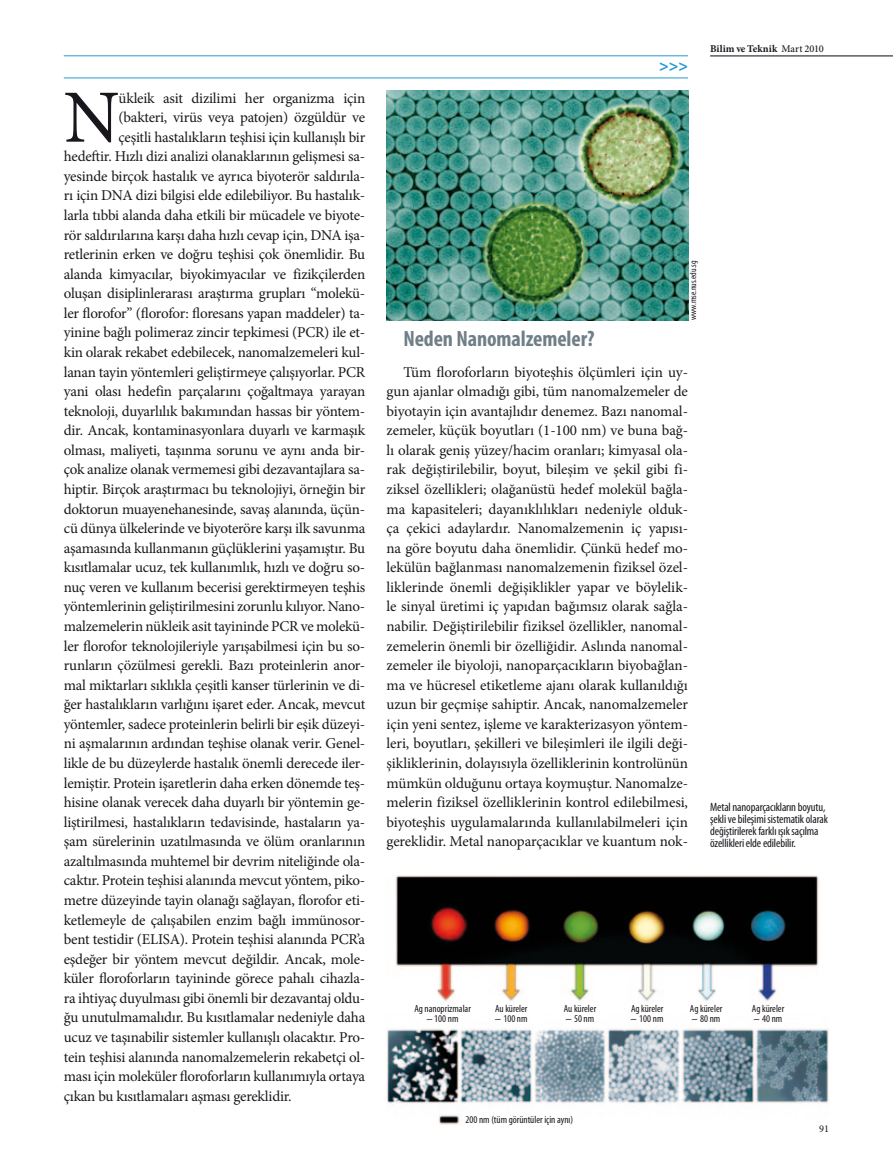
<style>
.page{position:relative;width:893px;height:1170px;background:#fff}
.page>*{position:absolute;margin:0;border:0;box-sizing:border-box;transform-origin:0 0}
.t1{font:75.15px "Minion Pro";color:#1a171c}
.t2{font:700 condensed 22.2px "Myriad Pro";letter-spacing:-.005em;color:#707f87}
.t3{font:700 16.2px "Myriad Pro";color:#2699d1}
.t4{font:15px/19.5px "Minion Pro";letter-spacing:-.015em;color:#1a171c;text-align:justify}
.t5{font:condensed 12px/12px "Myriad Pro";letter-spacing:-.01em;color:#1a171c}
.t6{font:condensed 10.35px/10.4px "Myriad Pro";color:#1a171c}
.t7{font:700 10.35px "Minion Pro";letter-spacing:.005em;color:#1a171c}
.t8{font:10.35px "Minion Pro";color:#1a171c}
.t9{font:condensed 9px "Myriad Pro";color:#1a171c}
.s1{font-weight:500}
</style>
<div class="page">
<img style="left:387px;top:875px;width:442px;height:250px">
<img style="left:387px;top:91px;width:301px;height:229px">
<hr style="left:710px;top:56px;width:183px;height:1px;background:#070c12">
<hr style="left:64px;top:78px;width:624px;height:1px;background:#2699d1">
<hr style="left:64px;top:56px;width:624px;height:1px;background:#2699d1">
<h1 class="t1" style="left:64px;top:67px;width:57px">N</h1>
<p class="t4" style="left:119px;top:88px;width:248px">ükleik asit dizilimi her organizma için</p>
<p class="t4" style="left:119px;top:108px;width:248px">(bakteri, virüs veya patojen) özgüldür ve</p>
<p class="t4" style="left:119px;top:127px;width:248px">çeşitli hastalıkların teşhisi için kullanışlı bir</p>
<p class="t4" style="left:64px;top:147px;width:303px">hedeftir. Hızlı dizi analizi olanaklarının gelişmesi sa-</p>
<p class="t4" style="left:64px;top:166px;width:303px">yesinde birçok hastalık ve ayrıca biyoterör saldırıla-</p>
<p class="t4" style="left:64px;top:186px;width:303px">rı için DNA dizi bilgisi elde edilebiliyor. Bu hastalık-</p>
<p class="t4" style="left:64px;top:205px;width:303px">larla tıbbi alanda daha etkili bir mücadele ve biyote-</p>
<p class="t4" style="left:64px;top:225px;width:303px">rör saldırılarına karşı daha hızlı cevap için, DNA işa-</p>
<p class="t4" style="left:64px;top:244px;width:303px">retlerinin erken ve doğru teşhisi çok önemlidir. Bu</p>
<p class="t4" style="left:64px;top:264px;width:303px">alanda kimyacılar, biyokimyacılar ve fizikçilerden</p>
<p class="t4" style="left:64px;top:284px;width:303px">oluşan disiplinlerarası araştırma grupları “molekü-</p>
<p class="t4" style="left:64px;top:303px;width:303px">ler florofor” (florofor: floresans yapan maddeler) ta-</p>
<p class="t4" style="left:64px;top:323px;width:303px">yinine bağlı polimeraz zincir tepkimesi (PCR) ile et-</p>
<p class="t4" style="left:64px;top:342px;width:303px">kin olarak rekabet edebilecek, nanomalzemeleri kul-</p>
<p class="t4" style="left:64px;top:362px;width:303px">lanan tayin yöntemleri geliştirmeye çalışıyorlar. PCR</p>
<p class="t4" style="left:64px;top:381px;width:303px">yani olası hedefin parçalarını çoğaltmaya yarayan</p>
<p class="t4" style="left:64px;top:401px;width:303px">teknoloji, duyarlılık bakımından hassas bir yöntem-</p>
<p class="t4" style="left:64px;top:421px;width:303px">dir. Ancak, kontaminasyonlara duyarlı ve karmaşık</p>
<p class="t4" style="left:64px;top:440px;width:303px">olması, maliyeti, taşınma sorunu ve aynı anda bir-</p>
<p class="t4" style="left:64px;top:460px;width:303px">çok analize olanak vermemesi gibi dezavantajlara sa-</p>
<p class="t4" style="left:64px;top:479px;width:303px">hiptir. Birçok araştırmacı bu teknolojiyi, örneğin bir</p>
<p class="t4" style="left:64px;top:499px;width:303px">doktorun muayenehanesinde, savaş alanında, üçün-</p>
<p class="t4" style="left:64px;top:518px;width:303px">cü dünya ülkelerinde ve biyoteröre karşı ilk savunma</p>
<p class="t4" style="left:64px;top:538px;width:303px">aşamasında kullanmanın güçlüklerini yaşamıştır. Bu</p>
<p class="t4" style="left:64px;top:557px;width:303px">kısıtlamalar ucuz, tek kullanımlık, hızlı ve doğru so-</p>
<p class="t4" style="left:64px;top:577px;width:303px">nuç veren ve kullanım becerisi gerektirmeyen teşhis</p>
<p class="t4" style="left:64px;top:597px;width:303px">yöntemlerinin geliştirilmesini zorunlu kılıyor. Nano-</p>
<p class="t4" style="left:64px;top:616px;width:303px">malzemelerin nükleik asit tayininde PCR ve molekü-</p>
<p class="t4" style="left:64px;top:636px;width:303px">ler florofor teknolojileriyle yarışabilmesi için bu so-</p>
<p class="t4" style="left:64px;top:655px;width:303px">runların çözülmesi gerekli. Bazı proteinlerin anor-</p>
<p class="t4" style="left:64px;top:675px;width:303px">mal miktarları sıklıkla çeşitli kanser türlerinin ve di-</p>
<p class="t4" style="left:64px;top:694px;width:303px">ğer hastalıkların varlığını işaret eder. Ancak, mevcut</p>
<p class="t4" style="left:64px;top:714px;width:303px">yöntemler, sadece proteinlerin belirli bir eşik düzeyi-</p>
<p class="t4" style="left:64px;top:733px;width:303px">ni aşmalarının ardından teşhise olanak verir. Genel-</p>
<p class="t4" style="left:64px;top:753px;width:303px">likle de bu düzeylerde hastalık önemli derecede iler-</p>
<p class="t4" style="left:64px;top:773px;width:303px">lemiştir. Protein işaretlerin daha erken dönemde teş-</p>
<p class="t4" style="left:64px;top:792px;width:303px">hisine olanak verecek daha duyarlı bir yöntemin ge-</p>
<p class="t4" style="left:64px;top:812px;width:303px">liştirilmesi, hastalıkların tedavisinde, hastaların ya-</p>
<p class="t4" style="left:64px;top:831px;width:303px">şam sürelerinin uzatılmasında ve ölüm oranlarının</p>
<p class="t4" style="left:64px;top:851px;width:303px">azaltılmasında muhtemel bir devrim niteliğinde ola-</p>
<p class="t4" style="left:64px;top:870px;width:303px">caktır. Protein teşhisi alanında mevcut yöntem, piko-</p>
<p class="t4" style="left:64px;top:890px;width:303px">metre düzeyinde tayin olanağı sağlayan, florofor eti-</p>
<p class="t4" style="left:64px;top:910px;width:303px">ketlemeyle de çalışabilen enzim bağlı immünosor-</p>
<p class="t4" style="left:64px;top:929px;width:303px">bent testidir (ELISA). Protein teşhisi alanında PCR’a</p>
<p class="t4" style="left:64px;top:949px;width:303px">eşdeğer bir yöntem mevcut değildir. Ancak, mole-</p>
<p class="t4" style="left:64px;top:968px;width:303px">küler floroforların tayininde görece pahalı cihazla-</p>
<p class="t4" style="left:64px;top:988px;width:303px">ra ihtiyaç duyulması gibi önemli bir dezavantaj oldu-</p>
<p class="t4" style="left:64px;top:1007px;width:303px">ğu unutulmamalıdır. Bu kısıtlamalar nedeniyle daha</p>
<p class="t4" style="left:64px;top:1027px;width:303px">ucuz ve taşınabilir sistemler kullanışlı olacaktır. Pro-</p>
<p class="t4" style="left:64px;top:1046px;width:303px">tein teşhisi alanında nanomalzemelerin rekabetçi ol-</p>
<p class="t4" style="left:64px;top:1066px;width:303px">ması için moleküler floroforların kullanımıyla ortaya</p>
<p class="t4" style="left:64px;top:1086px;width:229px">çıkan bu kısıtlamaları aşması gereklidir.</p>
<p class="t3" style="left:659px;top:55px;width:30px">&gt;&gt;&gt;</p>
<p class="t7" style="left:710px;top:41px;width:115px">Bilim ve Teknik <span class="s1">Mart 2010</span></p>
<p class="t9" style="left:688px;top:320px;width:61px;rotate:-90deg">www.mse.nus.edu.sg</p>
<h2 class="t2" style="left:404px;top:324px;width:192px">Neden Nanomalzemeler?</h2>
<p class="t4" style="left:387px;top:362px;width:303px;text-indent:17px">Tüm floroforların biyoteşhis ölçümleri için uy&shy;gun ajanlar olmadığı gibi, tüm nanomalzemeler de biyotayin için avantajlıdır denemez. Bazı nanomal&shy;zemeler, küçük boyutları (1-100 nm) ve buna bağ&shy;lı olarak geniş yüzey/hacim oranları; kimyasal ola&shy;rak değiştirilebilir, boyut, bileşim ve şekil gibi fi&shy;ziksel özellikleri; olağanüstü hedef molekül bağla&shy;ma kapasiteleri; dayanıklılıkları nedeniyle olduk&shy;ça çekici adaylardır. Nanomalzemenin iç yapısı&shy;na göre boyutu daha önemlidir. Çünkü hedef mo&shy;lekülün bağlanması nanomalzemenin fiziksel özel&shy;liklerinde önemli değişiklikler yapar ve böylelik&shy;le sinyal üretimi iç yapıdan bağımsız olarak sağla&shy;nabilir. Değiştirilebilir fiziksel özellikler, nanomal&shy;zemelerin önemli bir özelliğidir. Aslında nanomal&shy;zemeler ile biyoloji, nanoparçacıkların biyobağlan&shy;ma ve hücresel etiketleme ajanı olarak kullanıldığı uzun bir geçmişe sahiptir. Ancak, nanomalzemeler için yeni sentez, işleme ve karakterizasyon yöntem&shy;leri, boyutları, şekilleri ve bileşimleri ile ilgili deği&shy;şikliklerinin, dolayısıyla özelliklerinin kontrolünün mümkün olduğunu ortaya koymuştur. Nanomalze&shy;melerin fiziksel özelliklerinin kontrol edilebilmesi, biyoteşhis uygulamalarında kullanılabilmeleri için gereklidir. Metal nanoparçacıklar ve kuantum nok-</p>
<p class="t5" style="left:710px;top:800px;width:119px">Metal nanoparçacıkların boyutu, şekli ve bileşimi sistematik olarak değiştirilerek farklı ışık saçılma özellikleri elde edilebilir.</p>
<p class="t6" style="left:414px;top:1003px;width:58px;text-align:center">Ag nanoprizmalar ∼ 100 nm</p>
<p class="t6" style="left:495px;top:1003px;width:34px">Au küreler ∼ 100 nm</p>
<p class="t6" style="left:564px;top:1003px;width:34px">Au küreler ∼ 50 nm</p>
<p class="t6" style="left:631px;top:1003px;width:34px">Ag küreler ∼ 100 nm</p>
<p class="t6" style="left:690px;top:1003px;width:34px">Ag küreler ∼ 80 nm</p>
<p class="t6" style="left:752px;top:1003px;width:34px">Ag küreler ∼ 40 nm</p>
<p class="t6" style="left:466px;top:1113px;width:109px">200 nm (tüm görüntüler için aynı)</p>
<p class="t8" style="left:819px;top:1121px;width:11px">91</p>
</div>
